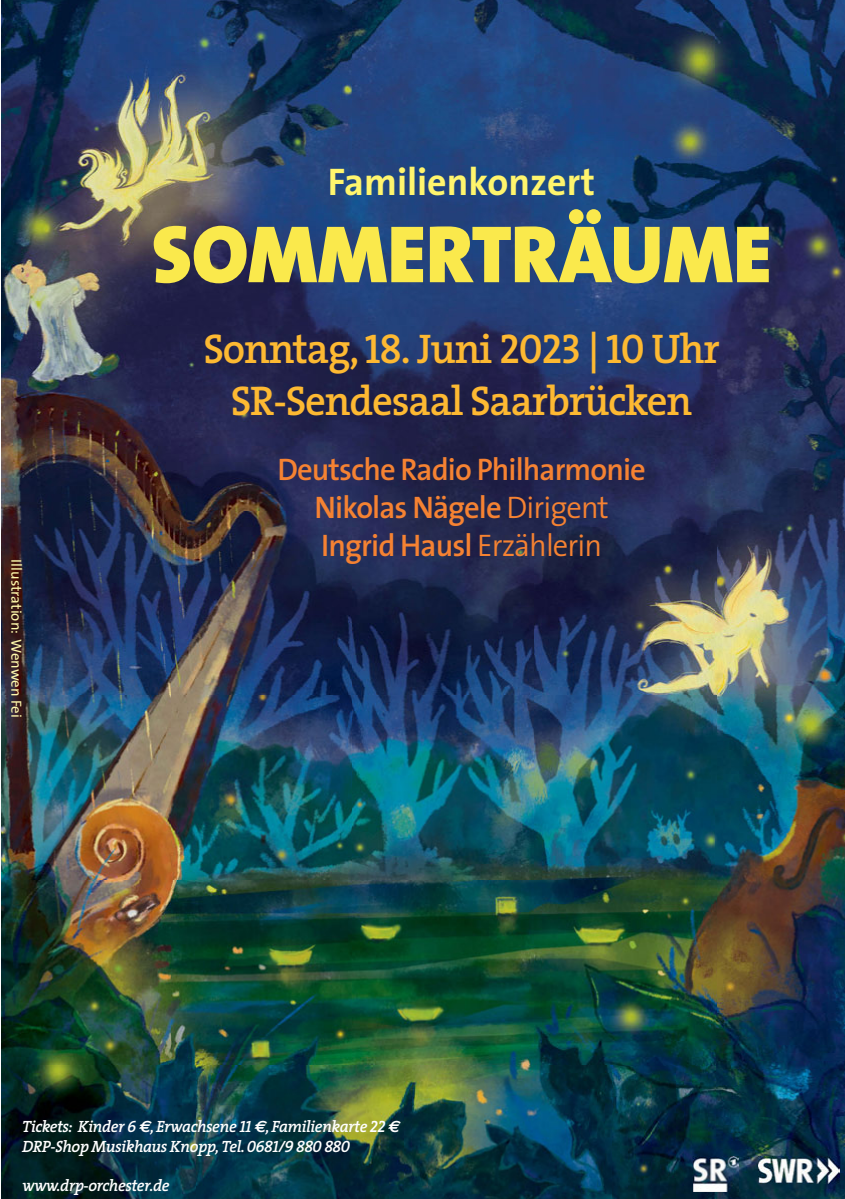
<style>
.page{position:relative;width:845px;height:1199px;background:#fff}
.page>*{position:absolute;margin:0;border:0;box-sizing:border-box;transform-origin:0 0}
.t1{font:900 82px "The Sans";color:#fae94c}
.t2{font:600 41.8px/52.2px "The Serif";letter-spacing:-.03em;color:#fdb932;text-align:center}
.t3{font:700 38.8px "The Sans";color:#fff56d}
.t4{font:600 31.2px/37.6px "The Sans";letter-spacing:-.03em;color:#f58232;text-align:center}
.t5{font:italic 600 16.4px/19.6px "The Serif";letter-spacing:-.03em;color:#fff}
.t6{font:14.6px "The Sans";color:#fff9ad}
.s1{font-family:"The Serif Semi Bold Caps";font-weight:400}
.s2{font-weight:300}
.s3{font-family:"Euro Sans";font-weight:700}
</style>
<div class="page">
<img style="left:1px;top:0;width:843px;height:1199px">
<img style="left:693px;top:1156px;width:44px;height:35px">
<img style="left:758px;top:1156px;width:80px;height:27px">
<svg style="left:839px;top:0;width:6px;height:4px"></svg>
<svg style="left:839px;top:1192px;width:6px;height:7px"></svg>
<h3 class="t3" style="left:327px;top:150px;width:268px">Familienkonzert</h3>
<h1 class="t1" style="left:152px;top:185px;width:621px">SOMMERTRÄUME</h1>
<p class="t6" style="left:29px;top:559px;width:160px;rotate:90deg">Illustration: Wenwen Fei</p>
<h2 class="t2" style="left:203px;top:322px;width:518px">Sonntag, <span class="s1">18.</span> Juni <span class="s1">2023 | 10</span> Uhr<br>SR-Sendesaal Saarbrücken</h2>
<h3 class="t4" style="left:277px;top:450px;width:369px">Deutsche Radio Philharmonie<br>Nikolas Nägele <span class="s2">Dirigent<br></span>Ingrid Hausl <span class="s2">Erzählerin</span></h3>
<p class="t5" style="left:22px;top:1116px;width:379px">Tickets: Kinder <span class="s1">6</span> <span class="s3">€</span>, Erwachsene <span class="s1">11</span> <span class="s3">€</span>, Familienkarte <span class="s1">22</span> <span class="s3">€<br></span>DRP-Shop Musikhaus Knopp, Tel. <span class="s1">0681/9 880 880</span></p>
<p class="t5" style="left:22px;top:1175px;width:149px">www.drp-orchester.de</p>
</div>
